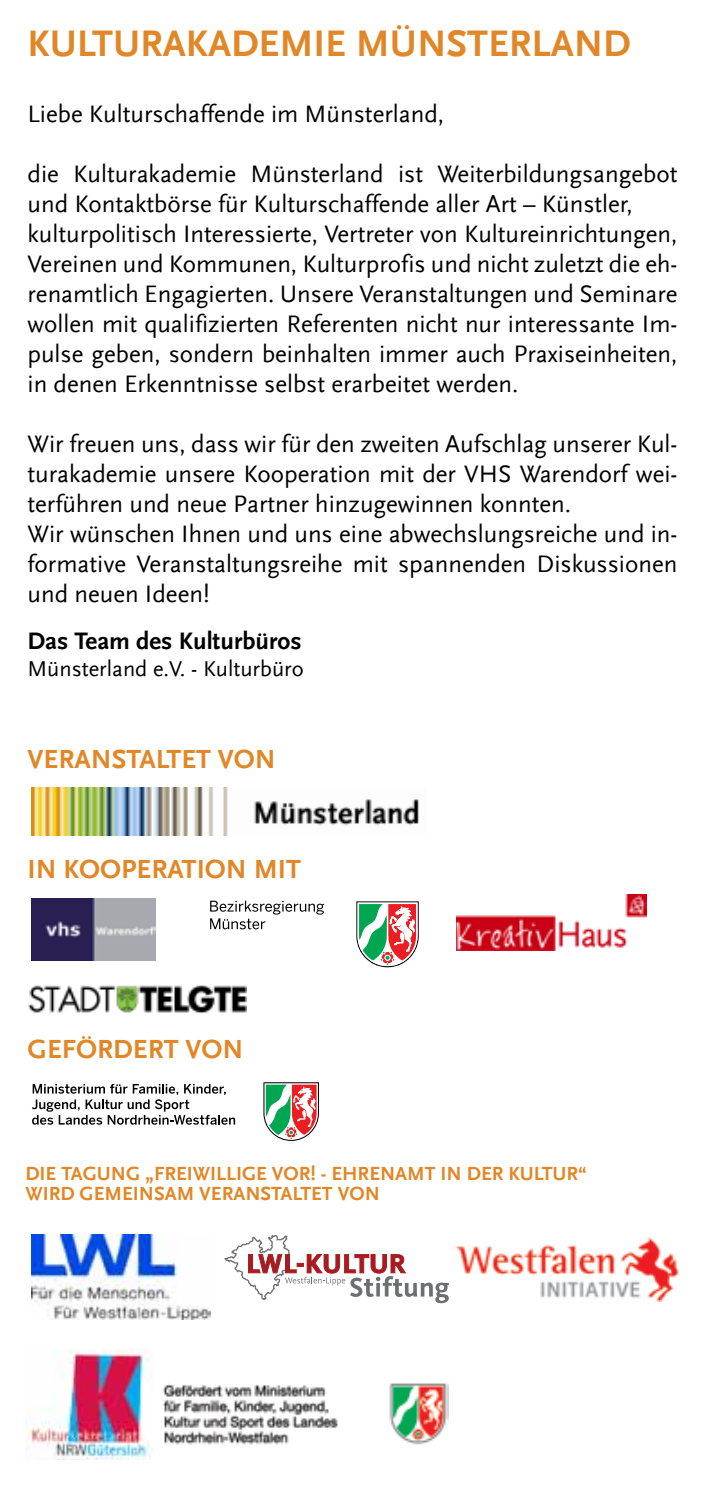
<style>
.page{position:relative;width:702px;height:1489px;background:#fff}
.page>*{position:absolute;margin:0;border:0;box-sizing:border-box;transform-origin:0 0}
.t1{font:700 38.75px "Scala Sans LF";color:#e18727}
.t2{font:700 27.5px "Scala Sans LF";color:#e18727}
.t3{font:25px/30px "Scala Sans LF";color:#000}
.t4{font:700 25px "Scala Sans LF";color:#000}
.t5{font:22.5px "Scala Sans";color:#000}
.t6{font:700 20px/20px "Scala Sans LF";color:#e18727}
</style>
<div class="page">
<svg style="left:356px;top:901px;width:62px;height:66px"></svg>
<svg style="left:210px;top:900px;width:114px;height:29px"></svg>
<img style="left:31px;top:898px;width:124px;height:62px">
<img style="left:29px;top:985px;width:217px;height:28px">
<img style="left:31px;top:787px;width:388px;height:48px">
<img style="left:32px;top:1234px;width:178px;height:85px">
<img style="left:25px;top:1349px;width:126px;height:109px">
<svg style="left:32px;top:1083px;width:203px;height:41px"></svg>
<svg style="left:263px;top:1082px;width:56px;height:58px"></svg>
<img style="left:162px;top:1383px;width:287px;height:62px">
<img style="left:455px;top:1237px;width:224px;height:64px">
<svg style="left:224px;top:1234px;width:225px;height:69px"></svg>
<img style="left:456px;top:894px;width:190px;height:56px">
<h1 class="t1" style="left:28px;top:21px;width:604px">KULTURAKADEMIE MÜNSTERLAND</h1>
<p class="t3" style="left:28px;top:99px;width:418px">Liebe Kulturschaffende im Münsterland,</p>
<p class="t3" style="left:28px;top:159px;width:651px">die Kulturakademie Münsterland ist Weiterbildungsangebot und Kontaktbörse für Kulturschaffende aller Art – Künstler, kulturpolitisch Interessierte, Vertreter von Kultureinrichtungen, Vereinen und Kommunen, Kulturprofis und nicht zuletzt die eh&shy;renamtlich Engagierten. Unsere Veranstaltungen und Seminare wollen mit qualifizierten Referenten nicht nur interessante Im&shy;pulse geben, sondern beinhalten immer auch Praxiseinheiten, in denen Erkenntnisse selbst erarbeitet werden.</p>
<p class="t3" style="left:28px;top:429px;width:651px">Wir freuen uns, dass wir für den zweiten Aufschlag unserer Kul&shy;turakademie unsere Kooperation mit der VHS Warendorf wei&shy;terführen und neue Partner hinzugewinnen konnten.<br>Wir wünschen Ihnen und uns eine abwechslungsreiche und in&shy;formative Veranstaltungsreihe mit spannenden Diskussionen und neuen Ideen!</p>
<p class="t4" style="left:28px;top:626px;width:275px">DAS TEAM DES KULTURBÜROS</p>
<p class="t5" style="left:28px;top:656px;width:278px">Münsterland e.V. - Kulturbüro</p>
<p class="t2" style="left:28px;top:743px;width:250px">VERANSTALTET VON</p>
<p class="t2" style="left:28px;top:853px;width:275px">IN KOOPERATION MIT</p>
<p class="t2" style="left:28px;top:1033px;width:87px">GEFÖRDERT</p>
<p class="t2" style="left:185px;top:1033px;width:59px">VON</p>
<p class="t6" style="left:25px;top:1163px;width:563px">DIE TAGUNG „FREIWILLIGE VOR! - EHRENAMT IN DER KULTUR“<br>WIRD GEMEINSAM</p>
<p class="t6" style="left:199px;top:1183px;width:13px">VERANSTALTET</p>
<p class="t6" style="left:338px;top:1183px;width:15px">VON</p>
</div>
